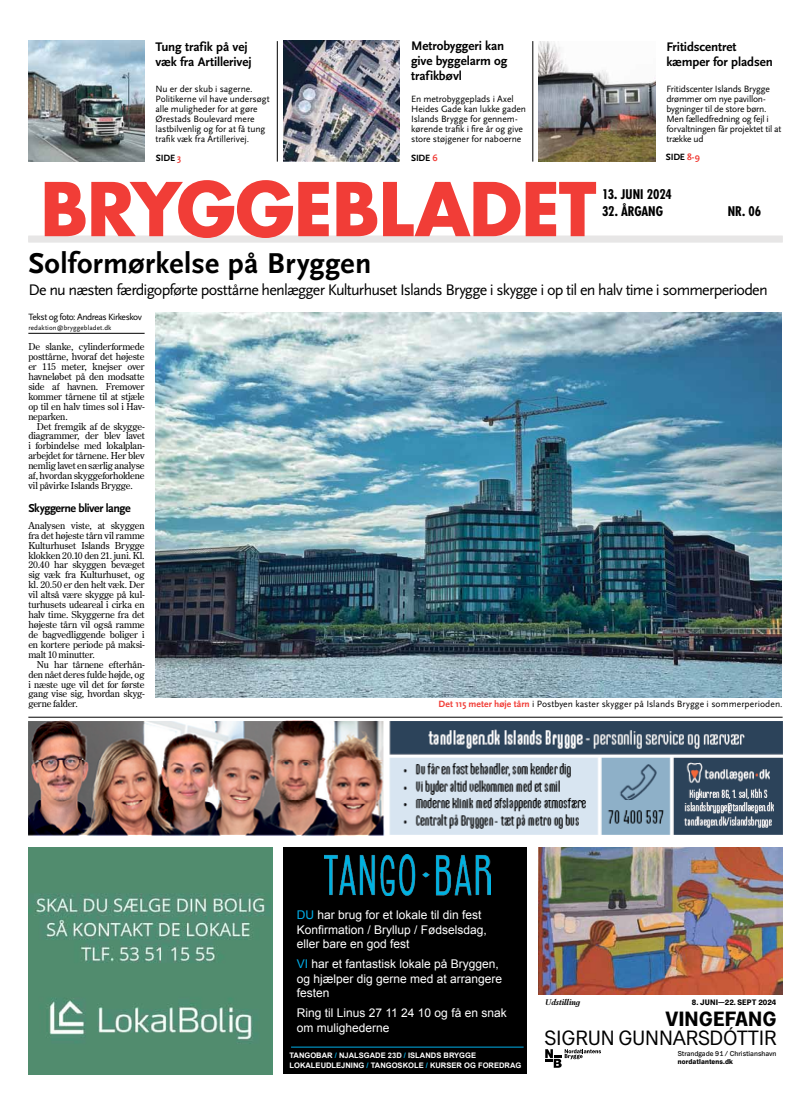
<style>
.page{position:relative;width:811px;height:1120px;background:#fff}
.page>*{position:absolute;margin:0;border:0;box-sizing:border-box;transform-origin:0 0}
.t1{font:700 30px "Scala Sans";letter-spacing:.01em;color:#000}
.t2{font:20.7px "Du Nord";letter-spacing:-.01em;color:#000}
.t3{font:700 20.7px "Du Nord";letter-spacing:.005em;color:#000}
.t4{font:16px "Scala Sans";letter-spacing:-.05em;color:#000}
.t5{font:700 13px/15.4px "Scala Sans";letter-spacing:-.01em;color:#000}
.t6{font:700 condensed 13px "Futura";letter-spacing:-.01em;color:#000}
.t7{font:12px/14.4px "Arial";color:#fff}
.t8{font:700 12px "Scala Sans";letter-spacing:-.04em;color:#000}
.t9{font:9.5px/9.9px "Century Old Style Std";letter-spacing:-.02em;color:#000;text-align:justify}
.t10{font:9.5px/9.9px "Scala Sans";letter-spacing:-.01em;color:#000}
.t11{font:9.5px "Scala Sans";letter-spacing:-.05em;color:#000}
.t12{font:700 9.5px "Scala Sans";letter-spacing:-.02em;color:#000}
.t13{font:700 8px "Du Nord";letter-spacing:.015em;color:#000}
.t14{font:italic 700 8px "Good Wood";color:#000}
.t15{font:700 7.6px/9.9px "Arial";color:#fff}
.t16{font:500 7.2px "Du Nord";color:#000}
.t17{font:700 7.2px "Du Nord";letter-spacing:.02em;color:#000}
.t18{font:7px "Scala Sans";letter-spacing:.015em;color:#000}
.s1{color:#f13d37}
.s2{font-weight:700;color:#f13d37}
.s3{color:#00afea}
</style>
<div class="page">
<img style="left:539px;top:41px;width:116px;height:121px">
<hr style="left:277px;top:41px;width:1px;height:121px;background:#000">
<hr style="left:532px;top:41px;width:1px;height:121px;background:#000">
<img style="left:283px;top:41px;width:117px;height:120px">
<div style="left:28px;top:236px;width:754px;height:6px;background:#e7e6e6"></div>
<svg style="left:45px;top:180px;width:551px;height:58px"></svg>
<hr style="left:28px;top:717px;width:754px;height:1px;background:#000">
<svg style="left:545px;top:1049px;width:56px;height:18px"></svg>
<img style="left:539px;top:848px;width:243px;height:146px">
<img style="left:156px;top:313px;width:626px;height:384px">
<img style="left:28px;top:848px;width:244px;height:226px">
<div style="left:283px;top:848px;width:244px;height:226px;background:#000"></div>
<img style="left:324px;top:854px;width:166px;height:42px">
<hr style="left:291px;top:1047px;width:232px;height:1px;background:#00afea">
<img style="left:28px;top:720px;width:754px;height:116px">
<hr style="left:28px;top:333px;width:117px;height:1px;background:#000">
<img style="left:28px;top:41px;width:117px;height:120px">
<h3 class="t5" style="left:155px;top:39px;width:98px">Tung trafik på vej væk fra Artillerivej</h3>
<p class="t10" style="left:155px;top:84px;width:116px">Nu er der skub i sagerne.<br>Politikerne vil have undersøgt alle muligheder for at gøre<br>Ørestads Boulevard mere lastbilvenlig og for at få tung trafik væk fra Artillerivej.</p>
<h3 class="t5" style="left:411px;top:39px;width:98px;line-height:15px">Metrobyggeri kan give byggelarm og trafikbøvl</h3>
<p class="t10" style="left:411px;top:94px;width:116px">En metrobyggeplads i Axel<br>Heides Gade kan lukke gaden<br>Islands Brygge for gennem&shy;kørende trafik i fire år og give store støjgener for naboerne</p>
<h3 class="t5" style="left:666px;top:39px;width:108px">Fritidscentret kæmper for pladsen</h3>
<p class="t10" style="left:666px;top:84px;width:117px">Fritidscenter Islands Brygge drømmer om nye pavillon&shy;bygninger til de store børn.<br>Men fælledfredning og fejl i forvaltningen får projektet til at trække ud</p>
<p class="t12" style="left:156px;top:153px;width:27px">side <span class="s1">3</span></p>
<p class="t12" style="left:411px;top:153px;width:28px">side <span class="s1">6</span></p>
<p class="t12" style="left:666px;top:151px;width:36px">side <span class="s1">8-9</span></p>
<h1 class="t1" style="left:28px;top:247px;width:344px">Solformørkelse på Bryggen</h1>
<h3 class="t6" style="left:602px;top:186px;width:71px">13. juni 2024</h3>
<h3 class="t6" style="left:602px;top:203px;width:86px">32. ÅRGANG N</h3>
<h3 class="t6" style="left:735px;top:203px;width:27px">R. 06</h3>
<h3 class="t4" style="left:28px;top:281px;width:741px">De nu næsten færdigopførte posttårne henlægger Kulturhuset Islands Brygge i skygge i op til en halv time i sommerperioden</h3>
<p class="t11" style="left:28px;top:312px;width:115px">Tekst og foto: Andreas Kirkeskov</p>
<p class="t18" style="left:28px;top:324px;width:85px">redaktion@bryggebladet.dk</p>
<p class="t9" style="left:28px;top:342px;width:118px">De slanke, cylinderformede posttårne, hvoraf det højeste er 115 meter, knejser over havneløbet på den modsatte side af havnen. Fremover kommer tårnene til at stjæle op til en halv times sol i Hav&shy;neparken.</p>
<p class="t9" style="left:28px;top:421px;width:118px;text-indent:9px">Det fremgik af de skygge&shy;diagrammer, der blev lavet i forbindelse med lokalplan&shy;arbejdet for tårnene. Her blev nemlig lavet en særlig analyse af, hvordan skyggeforholdene vil påvirke Islands Brygge.</p>
<p class="t8" style="left:28px;top:502px;width:104px">Skyggerne bliver lange</p>
<p class="t9" style="left:28px;top:520px;width:118px">Analysen viste, at skyggen fra det højeste tårn vil ramme Kulturhuset Islands Brygge klokken 20.10 den 21. juni. Kl.<br>20.40 har skyggen bevæget sig væk fra Kulturhuset, og kl. 20.50 er den helt væk. Der vil altså være skygge på kul&shy;turhusets udeareal i cirka en halv time. Skyggerne fra det højeste tårn vil også ramme de bagvedliggende boliger i en kortere periode på maksi&shy;malt 10 minutter.</p>
<p class="t9" style="left:28px;top:659px;width:118px;text-indent:9px">Nu har tårnene efterhån&shy;den nået deres fulde højde, og i næste uge vil det for første gang vise sig, hvordan skyg&shy;gerne falder.</p>
<p class="t10" style="left:438px;top:699px;width:345px"><span class="s2">Det 115 meter høje tårn</span> i Postbyen kaster skygger på Islands Brygge i sommerperioden.</p>
<p class="t7" style="left:297px;top:908px;width:192px"><span class="s3">DU</span> har brug for et lokale til din fest<br>Konfirmation / Bryllup / Fødselsdag, eller bare en god fest</p>
<p class="t7" style="left:297px;top:957px;width:207px"><span class="s3">VI</span> har et fantastisk lokale på Bryggen, og hjælper dig gerne med at arrangere festen</p>
<p class="t7" style="left:297px;top:1006px;width:211px">Ring til Linus 27 11 24 10 og få en snak om mulighederne</p>
<p class="t15" style="left:289px;top:1051px;width:233px">TANGOBAR <span class="s3">/</span> NJALSGADE 23D <span class="s3">/</span> ISLANDS BRYGGE<br>LOKALEUDLEJNING <span class="s3">/</span> TANGOSKOLE <span class="s3">/</span> KURSER OG FOREDRAG</p>
<p class="t14" style="left:545px;top:997px;width:36px">Udstilling</p>
<p class="t13" style="left:692px;top:998px;width:86px">8. JUNI—22. SEPT 2024</p>
<h2 class="t3" style="left:665px;top:1008px;width:113px">VINGEFANG</h2>
<h2 class="t2" style="left:544px;top:1025px;width:234px">SIGRUN GUNNARSDÓTTIR</h2>
<p class="t16" style="left:678px;top:1049px;width:100px">Strandgade 91 / Christianshavn</p>
<p class="t17" style="left:678px;top:1058px;width:57px">nordatlantens.dk</p>
</div>
